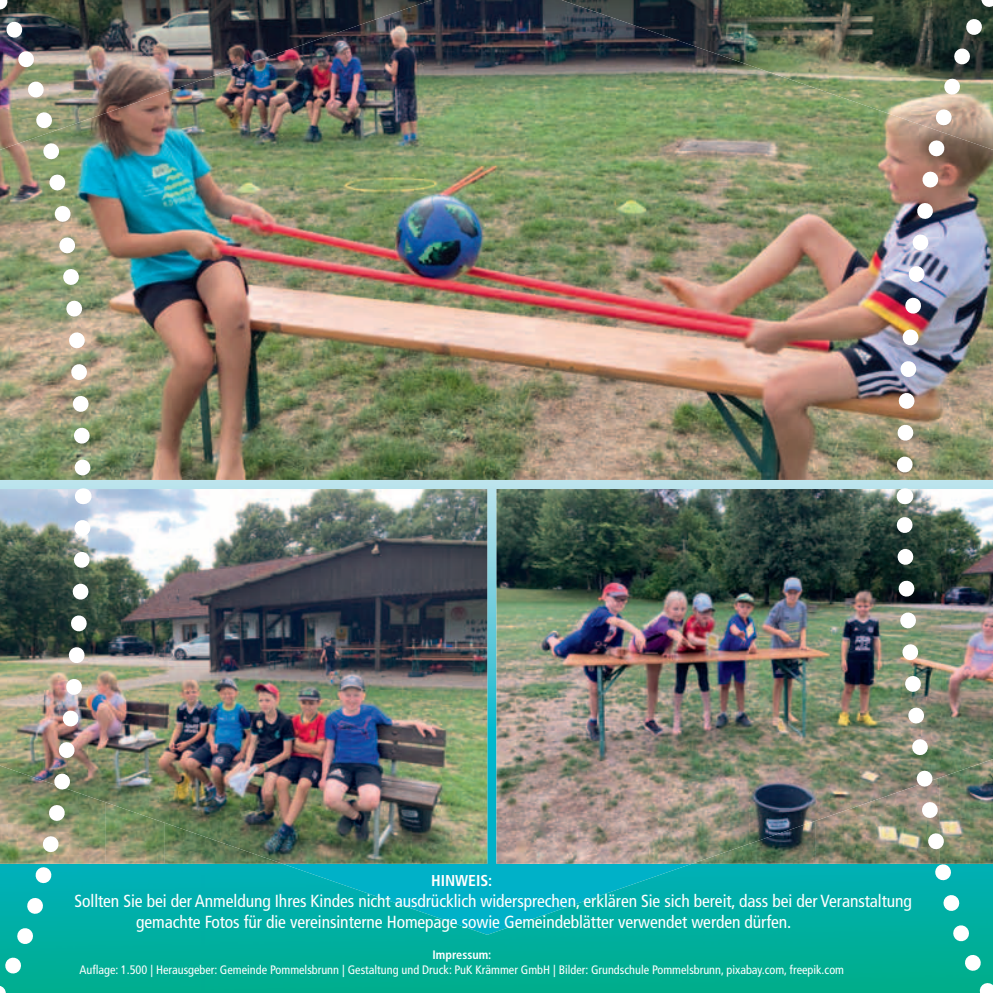
<style>
.page{position:relative;width:993px;height:993px;background:#fff}
.page>*{position:absolute;margin:0;border:0;box-sizing:border-box;transform-origin:0 0}
.t1{font:condensed 17.5px/21px "Frutiger LT";letter-spacing:-.005em;color:#fff}
.t2{font:700 condensed 15.75px "Frutiger LT";letter-spacing:-.005em;color:#fff}
.t3{font:condensed 12.25px "Frutiger LT";color:#fff}
.t4{font:700 condensed 12.25px "Frutiger LT";color:#fff}
</style>
<div class="page">
<svg style="left:98px;top:480px;width:790px;height:425px;background:#5dc9d8"></svg>
<img style="left:98px;top:41px;width:790px;height:439px">
<img style="left:98px;top:489px;width:389px;height:374px">
<img style="left:496px;top:489px;width:392px;height:374px">
<img style="left:98px;top:862px;width:309px;height:130px">
<img style="left:405px;top:905px;width:483px;height:87px">
<img style="left:567px;top:861px;width:321px;height:45px">
<img style="left:98px;top:763px;width:8px;height:100px">
<img style="left:105px;top:802px;width:60px;height:61px">
<img style="left:164px;top:822px;width:118px;height:41px">
<img style="left:815px;top:777px;width:73px;height:86px">
<img style="left:691px;top:820px;width:124px;height:43px">
<img style="left:98px;top:0;width:71px;height:151px">
<img style="left:169px;top:0;width:179px;height:91px">
<img style="left:348px;top:0;width:540px;height:41px">
<img style="left:679px;top:41px;width:209px;height:57px">
<img style="left:841px;top:97px;width:47px;height:54px">
<img style="left:888px;top:0;width:104px;height:992px">
<svg style="left:904px;top:488px;width:1px;height:16px"></svg>
<img style="left:0;top:0;width:98px;height:992px">
<svg style="left:83px;top:488px;width:1px;height:16px"></svg>
<p class="t2" style="left:431px;top:872px;width:62px">HINWEIS:</p>
<p class="t1" style="left:136px;top:890px;width:777px;text-indent:-62px">Sollten Sie bei der Anmeldung Ihres Kindes nicht ausdrücklich widersprechen, erklären Sie sich bereit, dass bei der Veranstaltung gemachte Fotos für die vereinsinterne Homepage sowie Gemeindeblätter verwendet werden dürfen.</p>
<p class="t4" style="left:432px;top:948px;width:60px">Impressum:</p>
<p class="t3" style="left:79px;top:963px;width:766px">Auflage: 1.500 | Herausgeber: Gemeinde Pommelsbrunn | Gestaltung und Druck: PuK Krämmer GmbH | Bilder: Grundschule Pommelsbrunn, pixabay.com, freepik.com</p>
</div>
